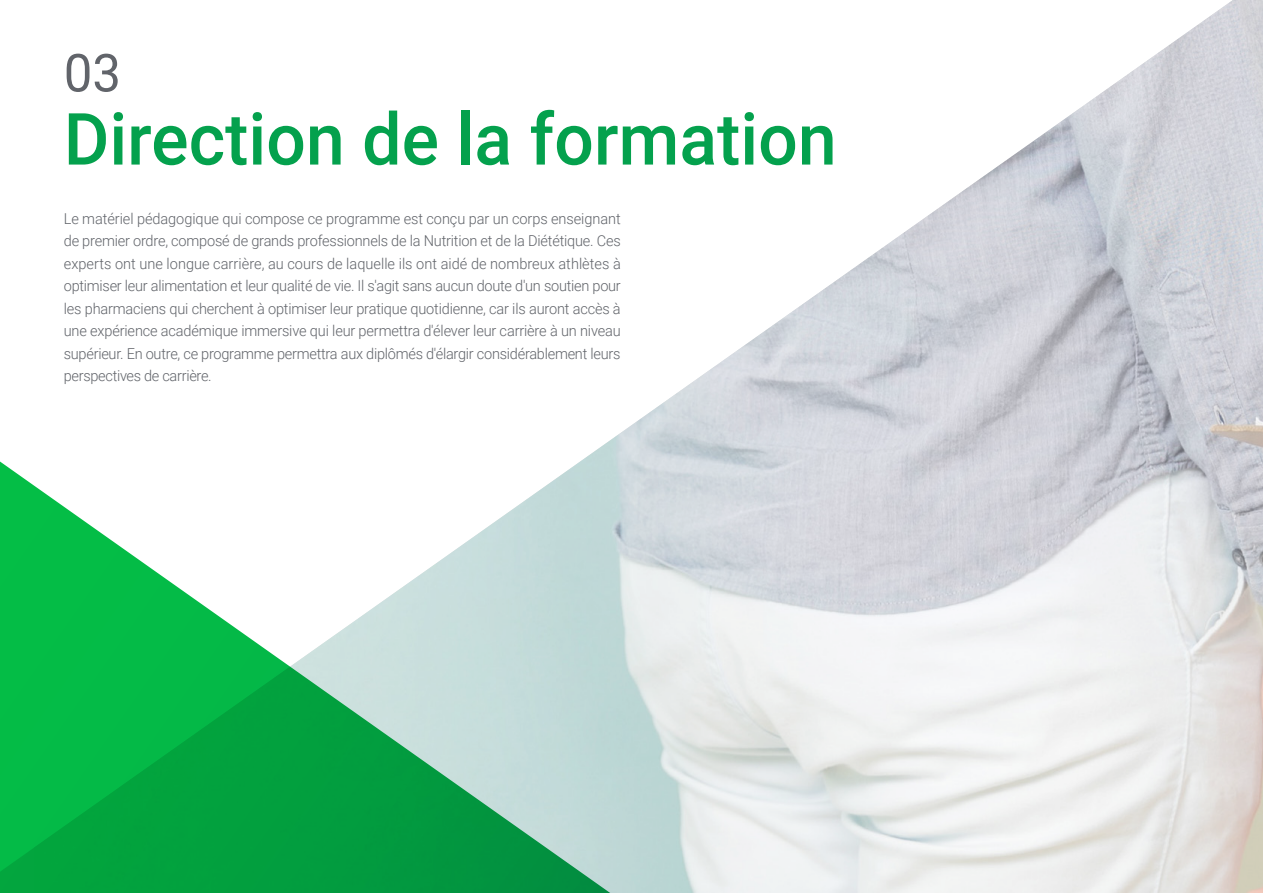
<style>
.page{position:relative;width:1263px;height:893px;background:#fff}
.page>*{position:absolute;margin:0;border:0;box-sizing:border-box;transform-origin:0 0}
.t1{font:500 72px "Roboto";color:#04a14d}
.t2{font:52.5px "Roboto";color:#61646a}
.t3{font:300 15px/22.5px "Roboto";letter-spacing:-.02em;color:#61646a;text-align:justify}
</style>
<div class="page">
<img style="left:602px;top:0;width:661px;height:893px">
<svg style="left:0;top:446px;width:640px;height:447px"></svg>
<h2 class="t2" style="left:64px;top:36px;width:59px">03</h2>
<h1 class="t1" style="left:64px;top:89px;width:774px">Direction de la formation</h1>
<p class="t3" style="left:64px;top:207px;width:559px">Le matériel pédagogique qui compose ce programme est conçu par un corps enseignant de premier ordre, composé de grands professionnels de la Nutrition et de la Diététique. Ces experts ont une longue carrière, au cours de laquelle ils ont aidé de nombreux athlètes à optimiser leur alimentation et leur qualité de vie. Il s'agit sans aucun doute d'un soutien pour les pharmaciens qui cherchent à optimiser leur pratique quotidienne, car ils auront accès à une expérience académique immersive qui leur permettra d'élever leur carrière à un niveau supérieur. En outre, ce programme permettra aux diplômés d'élargir considérablement leurs perspectives de carrière.</p>
</div>
